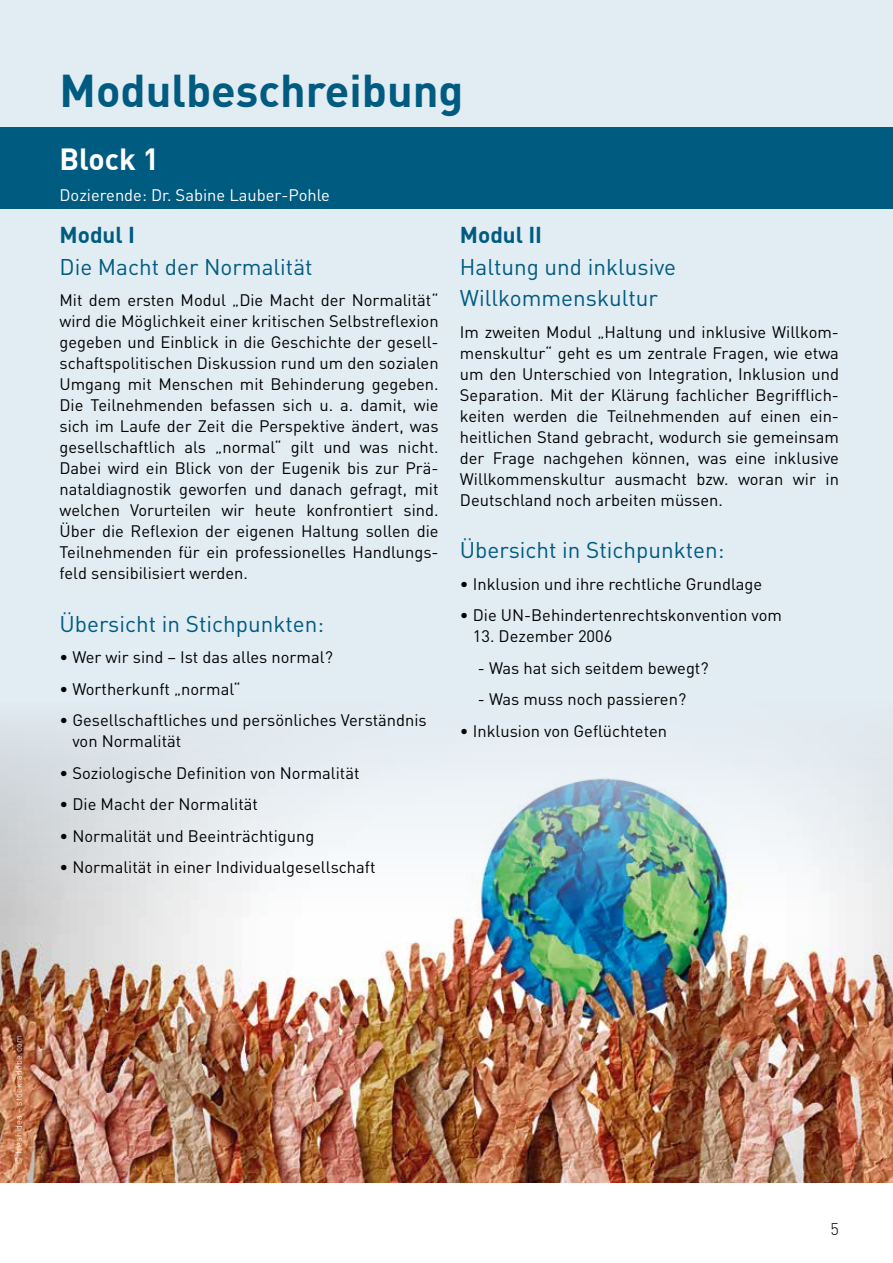
<style>
.page{position:relative;width:893px;height:1263px;background:#fff}
.page>*{position:absolute;margin:0;border:0;box-sizing:border-box;transform-origin:0 0}
.t1{font:700 45px "DIN";color:#005b80}
.t2{font:700 30px "DIN";color:#fff}
.t3{font:22.5px/31.5px "DIN";color:#005b80}
.t4{font:700 22.5px "DIN";color:#005b80}
.t5{font:16.5px/21px "DIN";color:#000;text-align:justify}
.t6{font:16.5px "DIN";color:#fff}
.t7{font:300 16.5px "DIN";color:#000}
.t8{font:300 9px "DIN";letter-spacing:.03em;color:#fff}
</style>
<div class="page">
<div style="left:0;top:0;width:893px;height:1183px;background:#e2ecf3"></div>
<img style="left:0;top:732px;width:893px;height:451px">
<div style="left:0;top:128px;width:893px;height:81px;background:#005b80"></div>
<h1 class="t1" style="left:60px;top:61px;width:406px">Modulbeschreibung</h1>
<h2 class="t2" style="left:60px;top:139px;width:101px">Block 1</h2>
<p class="t6" style="left:60px;top:185px;width:272px">Dozierende: Dr. Sabine Lauber-Pohle</p>
<h3 class="t4" style="left:60px;top:220px;width:77px">Modul I</h3>
<h3 class="t3" style="left:60px;top:250px;width:255px">Die Macht der Normalität</h3>
<p class="t5" style="left:60px;top:289px;width:381px">Mit dem ersten Modul „Die Macht der Normalität“ wird die Möglichkeit einer kritischen Selbstreflexion gegeben und Einblick in die Geschichte der gesell&shy;schaftspolitischen Diskussion rund um den sozialen Umgang mit Menschen mit Behinderung gegeben.<br>Die Teilnehmenden befassen sich u. a. damit, wie sich im Laufe der Zeit die Perspektive ändert, was gesellschaftlich als „normal“ gilt und was nicht.<br>Dabei wird ein Blick von der Eugenik bis zur Prä&shy;nataldiagnostik geworfen und danach gefragt, mit welchen Vorurteilen wir heute konfrontiert sind.<br>Über die Reflexion der eigenen Haltung sollen die Teilnehmenden für ein professionelles Handlungs&shy;feld sensibilisiert werden.</p>
<h3 class="t3" style="left:60px;top:607px;width:266px">Übersicht in Stichpunkten:</h3>
<p class="t5" style="left:60px;top:646px;width:275px">• Wer wir sind – Ist das alles normal?</p>
<p class="t5" style="left:60px;top:678px;width:182px">• Wortherkunft „normal“</p>
<p class="t5" style="left:72px;top:709px;width:356px;text-indent:-13px">• Gesellschaftliches und persönliches Verständnis von Normalität</p>
<p class="t5" style="left:60px;top:762px;width:302px">• Soziologische Definition von Normalität</p>
<p class="t5" style="left:60px;top:793px;width:200px">• Die Macht der Normalität</p>
<p class="t5" style="left:60px;top:825px;width:256px">• Normalität und Beeinträchtigung</p>
<p class="t5" style="left:60px;top:856px;width:318px">• Normalität in einer Individualgesellschaft</p>
<h3 class="t4" style="left:460px;top:220px;width:84px">Modul II</h3>
<h3 class="t3" style="left:460px;top:250px;width:218px">Haltung und inklusive<br>Willkommenskultur</h3>
<p class="t5" style="left:460px;top:321px;width:381px">Im zweiten Modul „Haltung und inklusive Willkom&shy;menskultur“ geht es um zentrale Fragen, wie etwa um den Unterschied von Integration, Inklusion und Separation. Mit der Klärung fachlicher Begrifflich&shy;keiten werden die Teilnehmenden auf einen ein&shy;heitlichen Stand gebracht, wodurch sie gemeinsam der Frage nachgehen können, was eine inklusive Willkommenskultur ausmacht bzw. woran wir in Deutschland noch arbeiten müssen.</p>
<h3 class="t3" style="left:460px;top:534px;width:266px">Übersicht in Stichpunkten:</h3>
<p class="t5" style="left:460px;top:573px;width:304px">• Inklusion und ihre rechtliche Grundlage</p>
<p class="t5" style="left:460px;top:604px;width:324px">• Die UN-Behindertenrechtskonvention vom</p>
<p class="t5" style="left:473px;top:625px;width:141px">13. Dezember 2006</p>
<p class="t5" style="left:478px;top:657px;width:232px">- Was hat sich seitdem bewegt?</p>
<p class="t5" style="left:478px;top:688px;width:210px">- Was muss noch passieren?</p>
<p class="t5" style="left:460px;top:720px;width:209px">• Inklusion von Geflüchteten</p>
<p class="t8" style="left:13px;top:1164px;width:131px;rotate:-90deg">© freshidea – stock.adobe.com</p>
<p class="t7" style="left:830px;top:1218px;width:10px">5</p>
</div>
